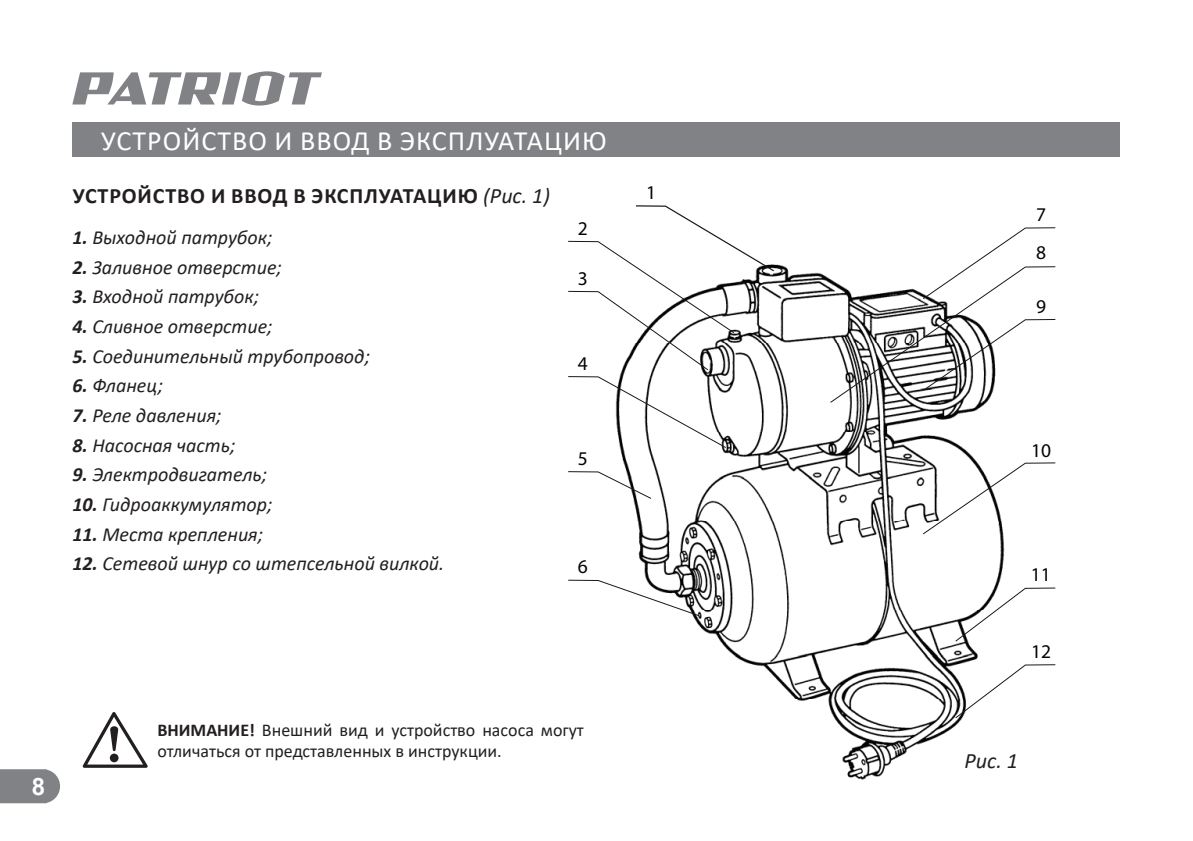
<style>
.page{position:relative;width:1193px;height:841px;background:#fff}
.page>*{position:absolute;margin:0;border:0;box-sizing:border-box;transform-origin:0 0}
.t1{font:28px "Calibri";letter-spacing:.04em;color:#fff}
.t2{font:700 24px "Arial";color:#fff}
.t3{font:700 22px "Calibri";letter-spacing:.04em;color:#231f20}
.t4{font:italic 22px "Calibri";color:#231f20}
.t5{font:italic 20px "Calibri";color:#231f20}
.t6{font:19.4px/37.6px "Myriad Pro";color:#040503}
.t7{font:18px/21.6px "Calibri";color:#231f20}
.s1{font-weight:400;font-style:italic}
.s2{font-weight:700}
</style>
<div class="page">
<svg style="left:0;top:769px;width:60px;height:34px;background:#888a8c"></svg>
<svg style="left:72px;top:71px;width:250px;height:35px"></svg>
<div style="left:72px;top:122px;width:1047px;height:34px;background:#808285"></div>
<img style="left:693px;top:264px;width:269px;height:516px">
<div style="left:789px;top:550px;width:51px;height:25px;background:#fff"></div>
<div style="left:794px;top:388px;width:41px;height:24px;background:#fff"></div>
<svg style="left:829px;top:227px;width:227px;height:492px"></svg>
<svg style="left:636px;top:205px;width:139px;height:67px"></svg>
<svg style="left:568px;top:240px;width:167px;height:377px"></svg>
<svg style="left:82px;top:712px;width:66px;height:56px"></svg>
<h1 class="t1" style="left:101px;top:121px;width:507px">УСТРОЙСТВО И ВВОД В ЭКСПЛУАТАЦИЮ</h1>
<p class="t3" style="left:73px;top:180px;width:479px">УСТРОЙСТВО И ВВОД В ЭКСПЛУАТАЦИЮ <span class="s1">(Рис. 1)</span></p>
<p class="t5" style="left:72px;top:223px;width:202px"><span class="s2">1.</span> Выходной патрубок;</p>
<p class="t5" style="left:72px;top:253px;width:211px"><span class="s2">2.</span> Заливное отверстие;</p>
<p class="t5" style="left:72px;top:283px;width:188px"><span class="s2">3.</span> Входной патрубок;</p>
<p class="t5" style="left:72px;top:312px;width:202px"><span class="s2">4.</span> Сливное отверстие;</p>
<p class="t5" style="left:72px;top:342px;width:299px"><span class="s2">5.</span> Соединительный трубопровод;</p>
<p class="t5" style="left:72px;top:372px;width:92px"><span class="s2">6.</span> Фланец;</p>
<p class="t5" style="left:72px;top:401px;width:151px"><span class="s2">7.</span> Реле давления;</p>
<p class="t5" style="left:72px;top:431px;width:164px"><span class="s2">8.</span> Насосная часть;</p>
<p class="t5" style="left:72px;top:461px;width:196px"><span class="s2">9.</span> Электродвигатель;</p>
<p class="t5" style="left:72px;top:490px;width:202px"><span class="s2">10.</span> Гидроаккумулятор;</p>
<p class="t5" style="left:72px;top:520px;width:192px"><span class="s2">11.</span> Места крепления;</p>
<p class="t5" style="left:72px;top:550px;width:373px"><span class="s2">12.</span> Сетевой шнур со штепсельной вилкой.</p>
<p class="t6" style="left:577px;top:209px;width:11px">2</p>
<p class="t6" style="left:577px;top:259px;width:11px">3</p>
<p class="t6" style="left:577px;top:344px;width:11px">4</p>
<p class="t6" style="left:577px;top:439px;width:11px">5</p>
<p class="t6" style="left:577px;top:547px;width:11px">6</p>
<p class="t6" style="left:646px;top:173px;width:11px">1</p>
<p class="t2" style="left:32px;top:770px;width:15px">8</p>
<p class="t7" style="left:157px;top:719px;width:428px"><span class="s2">ВНИМАНИЕ!</span> Внешний вид и устройство насоса могут отличаться от представленных в инструкции.</p>
<p class="t6" style="left:1036px;top:196px;width:11px">7<br>8</p>
<p class="t6" style="left:1036px;top:287px;width:11px">9</p>
<p class="t6" style="left:1031px;top:431px;width:21px">10</p>
<p class="t6" style="left:1030px;top:556px;width:21px">11</p>
<p class="t6" style="left:1031px;top:633px;width:21px">12</p>
<p class="t4" style="left:964px;top:745px;width:55px">Рис. 1</p>
</div>
